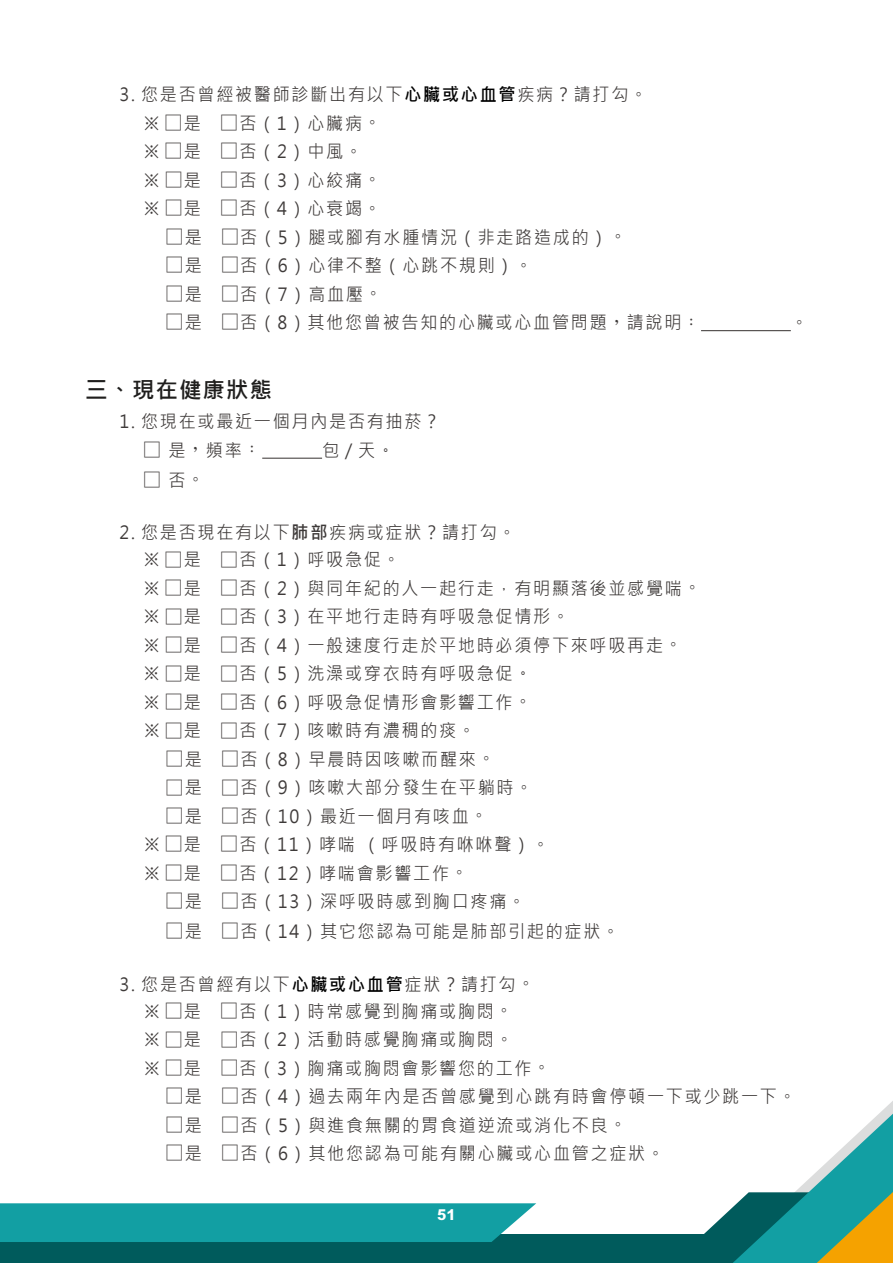
<style>
.page{position:relative;width:893px;height:1263px;background:#fff}
.page>*{position:absolute;margin:0;border:0;box-sizing:border-box;transform-origin:0 0}
.t1{font:700 22.5px "Microsoft Jheng Hei";letter-spacing:.045em;color:#1f1e1d}
.t2{font:18px/28.3px "Microsoft Jheng Hei";letter-spacing:.1em;color:#3e3a39;scale:.95 1}
.t3{font:18px "DF Kai Shu SB Estd BF";color:#3e3a39;scale:.95 1}
.t4{font:300 18px "Adobe Ming Std";color:#3e3a39;scale:.95 1}
.t5{font:800 15px "M Hei HK";color:#fff}
.s1{font-weight:700;color:#000}
.s2{font-family:"Adobe Ming Std";font-weight:300}
.s3{font-family:"DF Kai Shu SB Estd BF"}
.s4{font-family:"Microsoft Jheng Hei"}
.s5{font-weight:700}
</style>
<div class="page">
<div style="left:0;top:1234px;width:869px;height:29px;background:#005b5c"></div>
<svg style="left:704px;top:1101px;width:189px;height:162px"></svg>
<div style="left:0;top:1203px;width:536px;height:39px;background:#129fa3"></div>
<hr style="left:701px;top:330px;width:90px;height:1px;background:#3e3a39">
<hr style="left:262px;top:458px;width:60px;height:1px;background:#3e3a39">
<p class="t2" style="left:145px;top:80px;width:531px;text-indent:-25px">3. 您是否曾經被醫師診斷出有以下<span class="s1">心臟或心血管</span>疾病？請打勾<span class="s2">。</span>※ <span class="s3">□</span>是 <span class="s3">□</span>否（1）心臟病<span class="s2">。<br></span>※ <span class="s3">□</span>是 <span class="s3">□</span>否（2）中風<span class="s2">。<br></span>※ <span class="s3">□</span>是 <span class="s3">□</span>否（3）心絞痛<span class="s2">。<br></span>※ <span class="s3">□</span>是 <span class="s3">□</span>否（4）心衰竭<span class="s2">。</span></p>
<p class="t2" style="left:166px;top:223px;width:486px"><span class="s3">□</span>是 <span class="s3">□</span>否（5）腿或腳有水腫情況（非走路造成的）<span class="s2">。</span></p>
<p class="t2" style="left:166px;top:251px;width:387px"><span class="s3">□</span>是 <span class="s3">□</span>否（6）心律不整（心跳不規則）<span class="s2">。</span></p>
<p class="t2" style="left:166px;top:280px;width:229px"><span class="s3">□</span>是 <span class="s3">□</span>否（7）高血壓<span class="s2">。</span></p>
<p class="t2" style="left:166px;top:308px;width:564px"><span class="s3">□</span>是 <span class="s3">□</span>否（8）其他您曾被告知的心臟或心血管問題<span class="s2">，</span>請說明<span class="s2">：</span></p>
<p class="t4" style="left:791px;top:312px;width:20px">。</p>
<p class="t1" style="left:85px;top:375px;width:189px">三、現在健康狀態</p>
<p class="t2" style="left:120px;top:407px;width:339px">1. 您現在或最近一個月內是否有抽菸？</p>
<p class="t2" style="left:144px;top:436px;width:125px"><span class="s3">□</span> 是<span class="s2">，</span>頻率<span class="s2">：</span></p>
<p class="t2" style="left:322px;top:436px;width:77px">包/天。</p>
<p class="t3" style="left:144px;top:471px;width:65px">□ <span class="s4">否</span><span class="s2">。</span></p>
<p class="t2" style="left:145px;top:518px;width:587px;text-indent:-25px">2. 您是否現在有以下<span class="s5">肺部</span>疾病或症狀？請打勾<span class="s2">。<br></span>※ <span class="s3">□</span>是 <span class="s3">□</span>否（1）呼吸急促<span class="s2">。<br></span>※ <span class="s3">□</span>是 <span class="s3">□</span>否（2）與同年紀的人一起行走，有明顯落後並感覺喘<span class="s2">。</span>※ <span class="s3">□</span>是 <span class="s3">□</span>否（3）在平地行走時有呼吸急促情形<span class="s2">。<br></span>※ <span class="s3">□</span>是 <span class="s3">□</span>否（4）一般速度行走於平地時必須停下來呼吸再走<span class="s2">。</span>※ <span class="s3">□</span>是 <span class="s3">□</span>否（5）洗澡或穿衣時有呼吸急促。<br>※ <span class="s3">□</span>是 <span class="s3">□</span>否（6）呼吸急促情形會影響工作<span class="s2">。<br></span>※ <span class="s3">□</span>是 <span class="s3">□</span>否（7）咳嗽時有濃稠的痰<span class="s2">。</span></p>
<p class="t2" style="left:166px;top:745px;width:348px"><span class="s3">□</span>是 <span class="s3">□</span>否（8）早晨時因咳嗽而醒來<span class="s2">。</span></p>
<p class="t2" style="left:166px;top:773px;width:387px"><span class="s3">□</span>是 <span class="s3">□</span>否（9）咳嗽大部分發生在平躺時<span class="s2">。</span></p>
<p class="t2" style="left:145px;top:802px;width:427px;text-indent:21px"><span class="s3">□</span>是 <span class="s3">□</span>否（10）最近一個月有咳血<span class="s2">。<br></span>※ <span class="s3">□</span>是 <span class="s3">□</span>否（11）哮喘 （呼吸時有咻咻聲）<span class="s2">。</span>※ <span class="s3">□</span>是 <span class="s3">□</span>否（12）哮喘會影響工作<span class="s2">。</span></p>
<p class="t2" style="left:166px;top:887px;width:380px"><span class="s3">□</span>是 <span class="s3">□</span>否（13）深呼吸時感到胸口疼痛<span class="s2">。</span></p>
<p class="t2" style="left:166px;top:917px;width:479px"><span class="s3">□</span>是 <span class="s3">□</span>否（14）其它您認為可能是肺部引起的症狀<span class="s2">。</span></p>
<p class="t2" style="left:145px;top:970px;width:429px;text-indent:-25px">3. 您是否曾經有以下<span class="s1">心臟或心血管</span>症狀？請打勾<span class="s2">。</span>※ <span class="s3">□</span>是 <span class="s3">□</span>否（1）時常感覺到胸痛或胸悶<span class="s2">。<br></span>※ <span class="s3">□</span>是 <span class="s3">□</span>否（2）活動時感覺胸痛或胸悶<span class="s2">。<br></span>※ <span class="s3">□</span>是 <span class="s3">□</span>否（3）胸痛或胸悶會影響您的工作<span class="s2">。</span></p>
<p class="t2" style="left:166px;top:1082px;width:664px"><span class="s3">□</span>是 <span class="s3">□</span>否（4）過去兩年內是否曾感覺到心跳有時會停頓一下或少跳一下<span class="s2">。</span></p>
<p class="t2" style="left:166px;top:1111px;width:486px"><span class="s3">□</span>是 <span class="s3">□</span>否（5）與進食無關的胃食道逆流或消化不良<span class="s2">。</span></p>
<p class="t2" style="left:166px;top:1139px;width:526px"><span class="s3">□</span>是 <span class="s3">□</span>否（6）其他您認為可能有關心臟或心血管之症狀<span class="s2">。</span></p>
<p class="t5" style="left:437px;top:1204px;width:20px">51</p>
</div>
